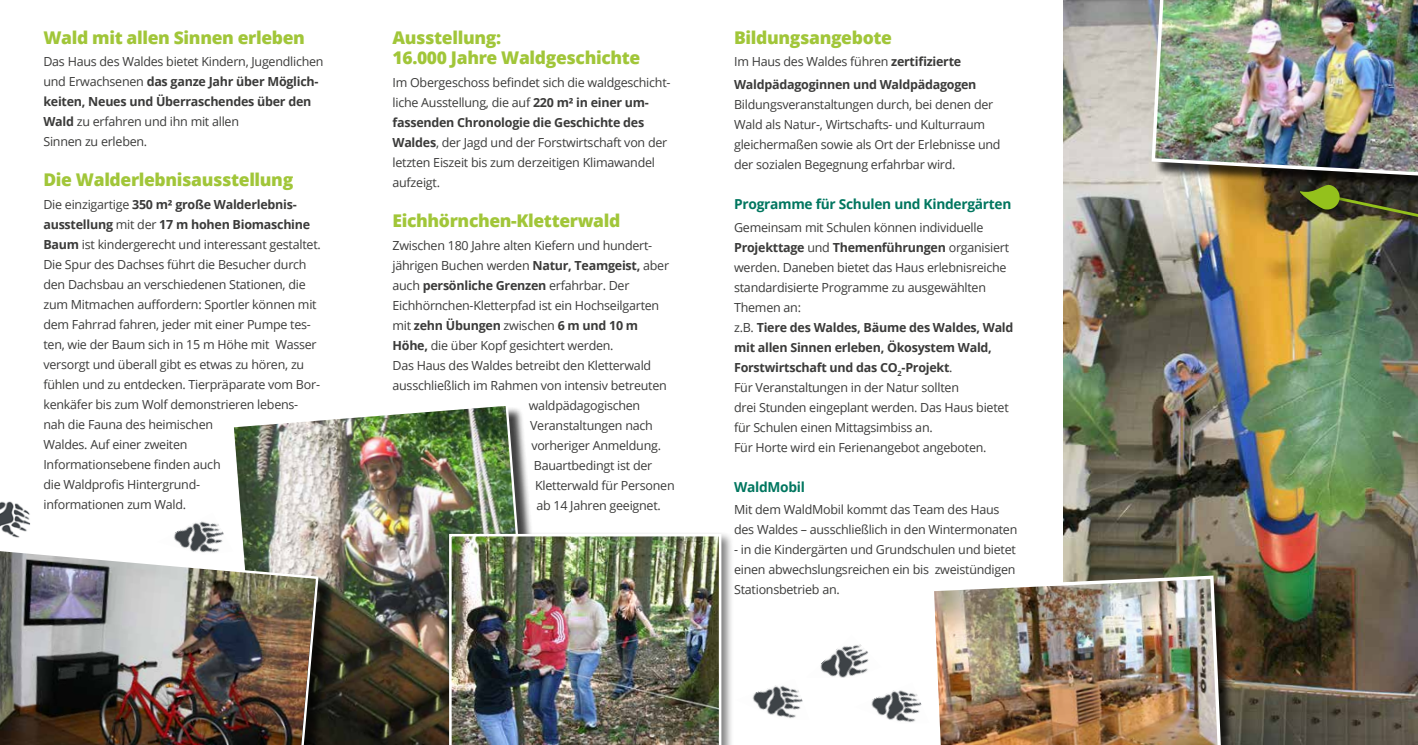
<style>
.page{position:relative;width:1418px;height:745px;background:#fff}
.page>*{position:absolute;margin:0;border:0;box-sizing:border-box;transform-origin:0 0}
.t1{font:800 17.5px/20px "Open Sans";letter-spacing:-.02em;color:#a1c639}
.t2{font:700 13.75px "Open Sans";letter-spacing:-.02em;color:#00765f}
.t3{font:12.5px/20px "Open Sans";letter-spacing:-.02em;color:#3b3b3a}
.t4{font:700 12.5px/22.5px "Open Sans";letter-spacing:-.02em;color:#3b3b3a}
.s1{font-weight:700}
.s2{font-weight:400}
</style>
<div class="page">
<img style="left:1063px;top:0;width:354px;height:744px">
<img style="left:752px;top:685px;width:51px;height:33px">
<div style="left:1153px;top:0;width:264px;height:192px;background:#000;opacity:.75"></div>
<img style="left:1149px;top:0;width:268px;height:178px">
<div style="left:932px;top:577px;width:304px;height:167px;background:#000;opacity:.75"></div>
<img style="left:932px;top:573px;width:291px;height:171px">
<img style="left:0;top:501px;width:30px;height:37px">
<img style="left:820px;top:644px;width:49px;height:33px">
<img style="left:174px;top:521px;width:50px;height:24px">
<img style="left:871px;top:690px;width:51px;height:33px">
<div style="left:1296px;top:182px;width:53px;height:38px;background:#000;opacity:.3"></div>
<svg style="left:1294px;top:183px;width:123px;height:34px;background:#424921"></svg>
<img style="left:234px;top:406px;width:297px;height:338px">
<div style="left:0;top:549px;width:334px;height:195px;background:#000;opacity:.75"></div>
<img style="left:0;top:545px;width:320px;height:199px">
<div style="left:446px;top:531px;width:288px;height:213px;background:#000;opacity:.5"></div>
<img style="left:449px;top:533px;width:272px;height:211px">
<h1 class="t1" style="left:43px;top:27px;width:263px">Wald mit allen Sinnen erleben</h1>
<p class="t3" style="left:43px;top:51px;width:282px">Das Haus des Waldes bietet Kindern, Jugendlichen und Erwachsenen <span class="s1">das ganze Jahr über Möglich&shy;keiten, Neues und Überraschendes über den Wald</span> zu erfahren und ihn mit allen<br>Sinnen zu erleben.</p>
<h1 class="t1" style="left:43px;top:169px;width:251px">Die Walderlebnisausstellung</h1>
<p class="t3" style="left:43px;top:194px;width:279px">Die einzigartige <span class="s1">350 m² große Walderlebnis&shy;ausstellung</span> mit der <span class="s1">17 m hohen Biomaschine Baum</span> ist kindergerecht und interessant gestaltet.<br>Die Spur des Dachses führt die Besucher durch den Dachsbau an verschiedenen Stationen, die zum Mitmachen auffordern: Sportler können mit dem Fahrrad fahren, jeder mit einer Pumpe tes&shy;ten, wie der Baum sich in 15 m Höhe mit Wasser versorgt und überall gibt es etwas zu hören, zu fühlen und zu entdecken. Tierpräparate vom Bor&shy;kenkäfer bis zum Wolf demonstrieren lebens&shy;nah die Fauna des heimischen<br>Waldes. Auf einer zweiten<br>Informationsebene finden auch<br>die Waldprofis Hintergrund-<br>informationen zum Wald.</p>
<h1 class="t1" style="left:392px;top:27px;width:249px">Ausstellung:<br>16.000 Jahre Waldgeschichte</h1>
<p class="t3" style="left:392px;top:72px;width:279px">Im Obergeschoss befindet sich die waldgeschicht&shy;liche Ausstellung, die auf <span class="s1">220 m² in einer um&shy;fassenden Chronologie die Geschichte des Waldes</span>, der Jagd und der Forstwirtschaft von der letzten Eiszeit bis zum derzeitigen Klimawandel aufzeigt.</p>
<h1 class="t1" style="left:392px;top:210px;width:229px">Eichhörnchen-Kletterwald</h1>
<p class="t3" style="left:392px;top:235px;width:261px">Zwischen 180 Jahre alten Kiefern und hundert-</p>
<p class="t3" style="left:392px;top:255px;width:278px">jährigen Buchen werden <span class="s1">Natur, Teamgeist,</span> aber</p>
<p class="t4" style="left:392px;top:273px;width:238px"><span class="s2">auch</span> persönliche Grenzen <span class="s2">erfahrbar. Der</span></p>
<p class="t3" style="left:392px;top:295px;width:268px">Eichhörnchen-Kletterpfad ist ein Hochseilgarten</p>
<p class="t4" style="left:392px;top:313px;width:247px"><span class="s2">mit</span> zehn Übungen <span class="s2">zwischen</span> 6 m und 10 m</p>
<p class="t3" style="left:392px;top:335px;width:222px"><span class="s1">Höhe,</span> die über Kopf gesichtert werden.</p>
<p class="t3" style="left:392px;top:355px;width:260px">Das Haus des Waldes betreibt den Kletterwald</p>
<p class="t3" style="left:392px;top:375px;width:276px">ausschließlich im Rahmen von intensiv betreuten</p>
<p class="t3" style="left:529px;top:395px;width:113px">waldpädagogischen</p>
<p class="t3" style="left:530px;top:415px;width:124px">Veranstaltungen nach</p>
<p class="t3" style="left:531px;top:435px;width:131px">vorheriger Anmeldung.</p>
<p class="t3" style="left:534px;top:455px;width:120px">Bauartbedingt ist der</p>
<p class="t3" style="left:535px;top:475px;width:141px">Kletterwald für Personen</p>
<p class="t3" style="left:536px;top:495px;width:126px">ab 14 Jahren geeignet.</p>
<h1 class="t1" style="left:734px;top:27px;width:159px">Bildungsangebote</h1>
<p class="t4" style="left:734px;top:50px;width:244px"><span class="s2">Im Haus des Waldes führen</span> zertifizierte<br>Waldpädagoginnen und Waldpädagogen</p>
<p class="t3" style="left:734px;top:94px;width:268px">Bildungsveranstaltungen durch, bei denen der Wald als Natur-, Wirtschafts- und Kulturraum gleichermaßen sowie als Ort der Erlebnisse und der sozialen Begegnung erfahrbar wird.</p>
<p class="t2" style="left:734px;top:194px;width:279px">Programme für Schulen und Kindergärten</p>
<p class="t3" style="left:734px;top:216px;width:281px">Gemeinsam mit Schulen können individuelle <span class="s1">Projekttage</span> und <span class="s1">Themenführungen</span> organisiert werden. Daneben bietet das Haus erlebnisreiche standardisierte Programme zu ausgewählten Themen an:<br>z.B. <span class="s1">Tiere des Waldes, Bäume des Waldes, Wald mit allen Sinnen erleben, Ökosystem Wald, Forstwirtschaft und das CO</span><sub>2</sub><span class="s1">-Projekt</span>.<br>Für Veranstaltungen in der Natur sollten<br>drei Stunden eingeplant werden. Das Haus bietet für Schulen einen Mittagsimbiss an.<br>Für Horte wird ein Ferienangebot angeboten.</p>
<p class="t2" style="left:734px;top:477px;width:72px">WaldMobil</p>
<p class="t3" style="left:734px;top:499px;width:285px">Mit dem WaldMobil kommt das Team des Haus des Waldes – ausschließlich in den Wintermonaten</p>
<p class="t3" style="left:734px;top:539px;width:283px;text-align:justify">- in die Kindergärten und Grundschulen und bietet einen abwechslungsreichen ein bis zweistündigen Stationsbetrieb an.</p>
</div>
